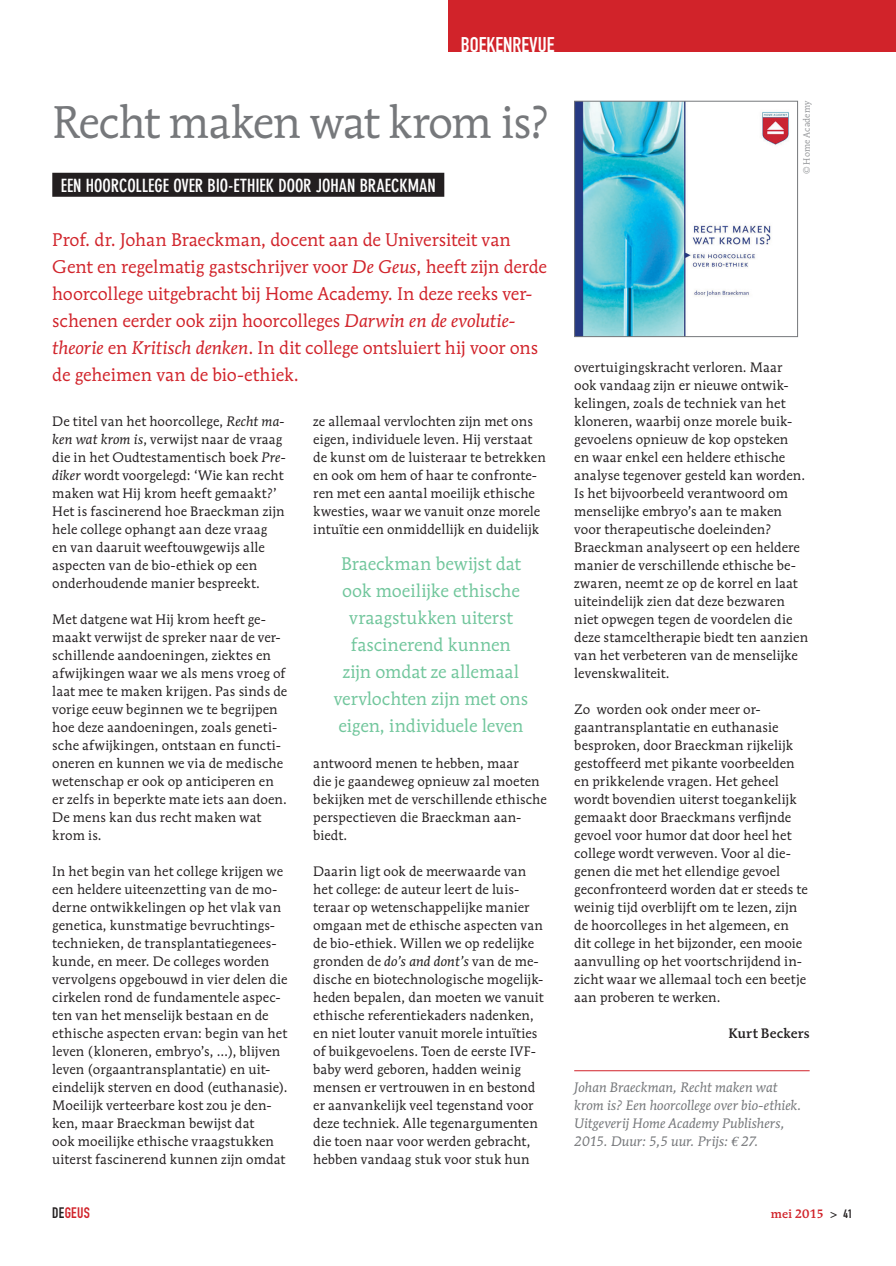
<style>
.page{position:relative;width:896px;height:1266px;background:#fff}
.page>*{position:absolute;margin:0;border:0;box-sizing:border-box;transform-origin:0 0}
.t1{font:45px "Mendoza Rom ITC";letter-spacing:-.03em;color:#76787b}
.t2{font:21px "DIN Engschrift";color:#fff}
.t3{font:18px/27px "Mendoza Rom ITC";letter-spacing:-.005em;color:#d1232a}
.t4{font:18px/27px "Mendoza Rom ITC";letter-spacing:.005em;color:#71c69c;text-align:center}
.t5{font:700 condensed 18px "DIN Neuzeit Grotesk";letter-spacing:-.005em;color:#fff}
.t6{font:15px "DIN Engschrift";letter-spacing:.015em;color:#d1232a}
.t7{font:13.5px/18px "Mendoza Rom ITC";letter-spacing:.015em;color:#231f20}
.t8{font:italic 13.5px/18px "Mendoza Rom ITC";color:#76787b}
.t9{font:500 13.5px "Mendoza Rom ITC";letter-spacing:.015em;color:#231f20}
.t10{font:500 12px "Mendoza Rom ITC";letter-spacing:.01em;color:#d1232a}
.t11{font:9px "Mendoza Rom ITC";letter-spacing:.01em;color:#939598}
.s1{font-style:italic}
.s2{font-family:"Euro Serif"}
.s3{color:#231f20}
.s4{font-family:"DIN Engschrift";font-weight:400;color:#231f20}
</style>
<div class="page">
<hr style="left:574px;top:1070px;width:235px;height:1px;background:#d1232a">
<img style="left:576px;top:103px;width:213px;height:232px">
<div style="left:574px;top:101px;width:223px;height:236px;border:1px solid #76787b"></div>
<div style="left:52px;top:173px;width:392px;height:24px;background:#231f20"></div>
<div style="left:448px;top:0;width:447px;height:52px;background:#d1232a"></div>
<h2 class="t2" style="left:460px;top:33px;width:95px">BOEKENREVUE</h2>
<h1 class="t1" style="left:52px;top:94px;width:498px">Recht maken wat krom is?</h1>
<h3 class="t5" style="left:61px;top:175px;width:376px">EEN HOORCOLLEGE OVER BIO-ETHIEK DOOR JOHAN BRAECKMAN</h3>
<p class="t3" style="left:52px;top:226px;width:496px">Prof. dr. Johan Braeckman, docent aan de Universiteit van Gent en regelmatig gastschrijver voor <span class="s1">De Geus</span>, heeft zijn derde hoorcollege uitgebracht bij Home Academy. In deze reeks ver&shy;schenen eerder ook zijn hoorcolleges <span class="s1">Darwin en de evolutie&shy;theorie</span> en <span class="s1">Kritisch denken</span>. In dit college ontsluiert hij voor ons de geheimen van de bio-ethiek.</p>
<p class="t7" style="left:52px;top:412px;width:235px">De titel van het hoorcollege, <span class="s1">Recht ma&shy;ken wat krom is</span>, verwijst naar de vraag die in het Oudtestamentisch boek <span class="s1">Pre&shy;diker</span> wordt voorgelegd: ‘Wie kan recht maken wat Hij krom heeft gemaakt?’ Het is fascinerend hoe Braeckman zijn hele college ophangt aan deze vraag<br>en van daaruit weeftouwgewijs alle aspecten van de bio-ethiek op een onderhoudende manier bespreekt.</p>
<p class="t7" style="left:52px;top:610px;width:236px">Met datgene wat Hij krom heeft ge&shy;maakt verwijst de spreker naar de ver&shy;schillende aandoeningen, ziektes en afwijkingen waar we als mens vroeg of laat mee te maken krijgen. Pas sinds de vorige eeuw beginnen we te begrijpen hoe deze aandoeningen, zoals geneti&shy;sche afwijkingen, ontstaan en functi&shy;oneren en kunnen we via de medische wetenschap er ook op anticiperen en er zelfs in beperkte mate iets aan doen.<br>De mens kan dus recht maken wat krom is.</p>
<p class="t7" style="left:52px;top:862px;width:237px">In het begin van het college krijgen we een heldere uiteenzetting van de mo&shy;derne ontwikkelingen op het vlak van genetica, kunstmatige bevruchtings&shy;technieken, de transplantatiegenees&shy;kunde, en meer. De colleges worden vervolgens opgebouwd in vier delen die cirkelen rond de fundamentele aspec&shy;ten van het menselijk bestaan en de ethische aspecten ervan: begin van het leven (kloneren, embryo’s, …), blijven leven (orgaantransplantatie) en uit&shy;eindelijk sterven en dood (euthanasie).<br>Moeilijk verteerbare kost zou je den&shy;ken, maar Braeckman bewijst dat<br>ook moeilijke ethische vraagstukken uiterst fascinerend kunnen zijn omdat</p>
<p class="t7" style="left:313px;top:412px;width:234px">ze allemaal vervlochten zijn met ons eigen, individuele leven. Hij verstaat de kunst om de luisteraar te betrekken en ook om hem of haar te confronte&shy;ren met een aantal moeilijk ethische kwesties, waar we vanuit onze morele intuïtie een onmiddellijk en duidelijk</p>
<h3 class="t4" style="left:334px;top:550px;width:196px">Braeckman bewijst dat ook moeilijke ethische vraagstukken uiterst fascinerend kunnen<br>zijn omdat ze allemaal vervlochten zijn met ons eigen, individuele leven</h3>
<p class="t7" style="left:313px;top:754px;width:235px">antwoord menen te hebben, maar<br>die je gaandeweg opnieuw zal moeten bekijken met de verschillende ethische perspectieven die Braeckman aan&shy;biedt.</p>
<p class="t7" style="left:313px;top:862px;width:232px">Daarin ligt ook de meerwaarde van het college: de auteur leert de luis&shy;teraar op wetenschappelijke manier omgaan met de ethische aspecten van de bio-ethiek. Willen we op redelijke gronden de <span class="s1">do’s and dont’s</span> van de me&shy;dische en biotechnologische mogelijk&shy;heden bepalen, dan moeten we vanuit ethische referentiekaders nadenken, en niet louter vanuit morele intuïties of buikgevoelens. Toen de eerste IVF&shy;baby werd geboren, hadden weinig mensen er vertrouwen in en bestond er aanvankelijk veel tegenstand voor deze techniek. Alle tegenargumenten die toen naar voor werden gebracht, hebben vandaag stuk voor stuk hun</p>
<p class="t11" style="left:801px;top:174px;width:75px;rotate:-90deg">© Home Academy</p>
<p class="t7" style="left:574px;top:358px;width:235px">overtuigingskracht verloren. Maar ook vandaag zijn er nieuwe ontwik&shy;kelingen, zoals de techniek van het kloneren, waarbij onze morele buik&shy;gevoelens opnieuw de kop opsteken<br>en waar enkel een heldere ethische analyse tegenover gesteld kan worden.<br>Is het bijvoorbeeld verantwoord om menselijke embryo’s aan te maken voor therapeutische doeleinden?<br>Braeckman analyseert op een heldere manier de verschillende ethische be&shy;zwaren, neemt ze op de korrel en laat uiteindelijk zien dat deze bezwaren niet opwegen tegen de voordelen die deze stamceltherapie biedt ten aanzien van het verbeteren van de menselijke levenskwaliteit.</p>
<p class="t7" style="left:574px;top:700px;width:235px">Zo worden ook onder meer or&shy;gaantransplantatie en euthanasie besproken, door Braeckman rijkelijk gestoffeerd met pikante voorbeelden en prikkelende vragen. Het geheel wordt bovendien uiterst toegankelijk gemaakt door Braeckmans verfijnde gevoel voor humor dat door heel het college wordt verweven. Voor al die&shy;genen die met het ellendige gevoel geconfronteerd worden dat er steeds te weinig tijd overblijft om te lezen, zijn de hoorcolleges in het algemeen, en dit college in het bijzonder, een mooie aanvulling op het voortschrijdend in&shy;zicht waar we allemaal toch een beetje aan proberen te werken.</p>
<p class="t9" style="left:728px;top:1025px;width:83px">Kurt Beckers</p>
<p class="t8" style="left:574px;top:1078px;width:229px">Johan Braeckman, Recht maken wat krom is? Een hoorcollege over bio-ethiek.<br>Uitgeverij Home Academy Publishers, 2015. Duur: 5,5 uur. Prijs: <span class="s2">e</span> 27.</p>
<p class="t6" style="left:52px;top:1204px;width:39px"><span class="s3">DE</span>GEUS</p>
<p class="t10" style="left:770px;top:1206px;width:83px">mei 2015 <span class="s4">&gt; 41</span></p>
</div>
